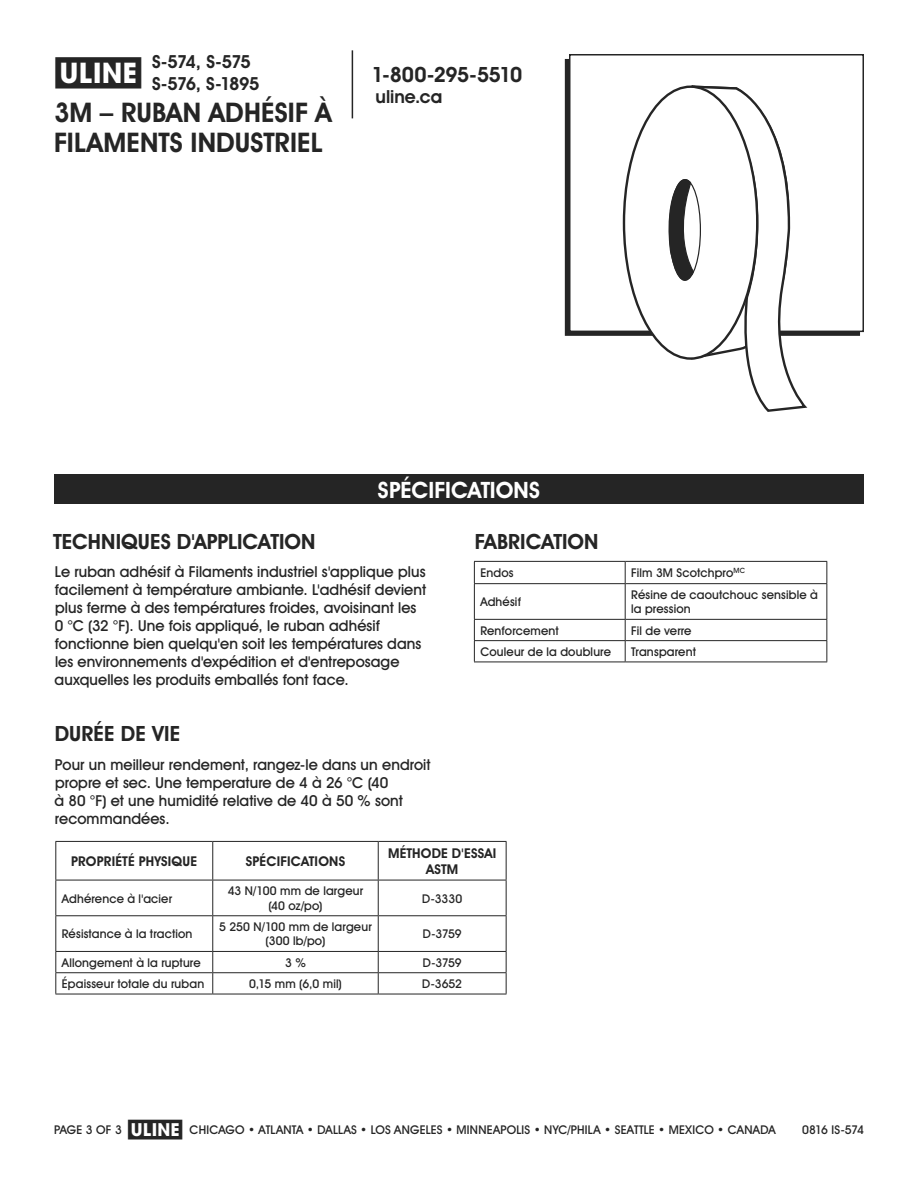
<style>
.page{position:relative;width:918px;height:1188px;background:#fff}
.page>*{position:absolute;margin:0;border:0;box-sizing:border-box;transform-origin:0 0}
.t1{font:700 28.5px "Uline Two Knine";color:#252525}
.t2{font:700 27px/30px "Uline Two Knine";letter-spacing:.005em;color:#252525}
.t3{font:700 22.5px "Uline Two Knine";color:#fff}
.t4{font:700 21px "Uline Two Knine";letter-spacing:.005em;color:#252525}
.t5{font:700 21px "Uline Two Knine";letter-spacing:-.02em;color:#252525}
.t6{font:700 18px/21.6px "Uline Two Knine";letter-spacing:-.07em;color:#252525}
.t7{font:700 18px "Uline Two Knine";letter-spacing:-.045em;color:#252525}
.t8{font:15px/18px "Uline Two Knine";letter-spacing:.005em;color:#252525}
.t9{font:700 13.5px/16.2px "Uline Two Knine";letter-spacing:.015em;color:#252525;text-align:center}
.t10{font:12px/14.4px "Uline Two Knine";letter-spacing:.015em;color:#252525;text-align:center}
.t11{font:12px "Uline Two Knine";letter-spacing:-.06em;color:#252525}
.s1{font-size:18px}
</style>
<div class="page">
<hr style="left:352px;top:50px;width:1px;height:68px;background:#252525">
<div style="left:569px;top:54px;width:295px;height:278px;border:2px solid #252525"></div>
<div style="left:624px;top:87px;width:133px;height:272px;background:#fff;border-radius:50%"></div>
<svg style="left:664px;top:85px;width:143px;height:327px"></svg>
<div style="left:669px;top:179px;width:32px;height:102px;border:1px solid #252525;border-radius:50%"></div>
<div style="left:54px;top:474px;width:810px;height:30px;background:#252525"></div>
<hr style="left:55px;top:841px;width:158px;height:1px;background:#252525">
<hr style="left:55px;top:842px;width:1px;height:38px;background:#252525">
<hr style="left:213px;top:841px;width:165px;height:1px;background:#252525">
<hr style="left:212px;top:842px;width:1px;height:38px;background:#252525">
<hr style="left:378px;top:841px;width:129px;height:1px;background:#252525">
<hr style="left:378px;top:842px;width:1px;height:38px;background:#252525">
<hr style="left:506px;top:842px;width:1px;height:38px;background:#252525">
<hr style="left:55px;top:880px;width:158px;height:1px;background:#252525">
<hr style="left:55px;top:880px;width:1px;height:35px;background:#252525">
<hr style="left:213px;top:880px;width:165px;height:1px;background:#252525">
<hr style="left:212px;top:880px;width:1px;height:35px;background:#252525">
<hr style="left:378px;top:880px;width:129px;height:1px;background:#252525">
<hr style="left:378px;top:880px;width:1px;height:35px;background:#252525">
<hr style="left:506px;top:880px;width:1px;height:35px;background:#252525">
<hr style="left:55px;top:915px;width:158px;height:1px;background:#252525">
<hr style="left:55px;top:916px;width:1px;height:35px;background:#252525">
<hr style="left:213px;top:915px;width:165px;height:1px;background:#252525">
<hr style="left:212px;top:916px;width:1px;height:35px;background:#252525">
<hr style="left:378px;top:915px;width:129px;height:1px;background:#252525">
<hr style="left:378px;top:916px;width:1px;height:35px;background:#252525">
<hr style="left:506px;top:916px;width:1px;height:35px;background:#252525">
<hr style="left:55px;top:951px;width:158px;height:1px;background:#252525">
<hr style="left:213px;top:951px;width:165px;height:1px;background:#252525">
<hr style="left:378px;top:951px;width:129px;height:1px;background:#252525">
<hr style="left:55px;top:972px;width:158px;height:1px;background:#252525">
<svg style="left:55px;top:952px;width:1px;height:42px"></svg>
<hr style="left:213px;top:972px;width:165px;height:1px;background:#252525">
<svg style="left:212px;top:952px;width:1px;height:42px"></svg>
<hr style="left:378px;top:972px;width:129px;height:1px;background:#252525">
<svg style="left:378px;top:952px;width:1px;height:42px"></svg>
<svg style="left:506px;top:952px;width:1px;height:42px"></svg>
<hr style="left:55px;top:994px;width:158px;height:1px;background:#252525">
<hr style="left:213px;top:994px;width:165px;height:1px;background:#252525">
<hr style="left:378px;top:994px;width:129px;height:1px;background:#252525">
<hr style="left:474px;top:561px;width:151px;height:1px;background:#252525">
<svg style="left:474px;top:562px;width:1px;height:21px"></svg>
<hr style="left:625px;top:561px;width:202px;height:1px;background:#252525">
<svg style="left:625px;top:562px;width:1px;height:21px"></svg>
<svg style="left:826px;top:562px;width:1px;height:21px"></svg>
<hr style="left:474px;top:583px;width:151px;height:1px;background:#252525">
<hr style="left:474px;top:584px;width:1px;height:35px;background:#252525">
<hr style="left:625px;top:583px;width:202px;height:1px;background:#252525">
<hr style="left:625px;top:584px;width:1px;height:35px;background:#252525">
<hr style="left:826px;top:584px;width:1px;height:35px;background:#252525">
<hr style="left:474px;top:619px;width:151px;height:1px;background:#252525">
<hr style="left:625px;top:619px;width:202px;height:1px;background:#252525">
<hr style="left:474px;top:640px;width:151px;height:1px;background:#252525">
<svg style="left:474px;top:620px;width:1px;height:42px"></svg>
<hr style="left:625px;top:640px;width:202px;height:1px;background:#252525">
<svg style="left:625px;top:620px;width:1px;height:42px"></svg>
<svg style="left:826px;top:620px;width:1px;height:42px"></svg>
<hr style="left:474px;top:662px;width:151px;height:1px;background:#252525">
<hr style="left:625px;top:662px;width:202px;height:1px;background:#252525">
<p class="t6" style="left:152px;top:51px;width:109px">S-574, S-575<br>S-576, S-1895</p>
<h2 class="t2" style="left:54px;top:97px;width:279px">3M – RUBAN ADHÉSIF À<br>FILAMENTS INDUSTRIEL</h2>
<h1 class="t1" style="left:55px;top:55px;width:87px">π</h1>
<h3 class="t5" style="left:371px;top:62px;width:152px">1-800-295-5510</h3>
<p class="t7" style="left:375px;top:86px;width:68px">uline.ca</p>
<h3 class="t3" style="left:378px;top:476px;width:164px">SPÉCIFICATIONS</h3>
<h3 class="t4" style="left:53px;top:528px;width:264px">TECHNIQUES D'APPLICATION</h3>
<p class="t8" style="left:55px;top:563px;width:373px">Le ruban adhésif à Filaments industriel s'applique plus facilement à température ambiante. L'adhésif devient plus ferme à des températures froides, avoisinant les 0 °C (32 °F). Une fois appliqué, le ruban adhésif fonctionne bien quelqu'en soit les températures dans les environnements d'expédition et d'entreposage auxquelles les produits emballés font face.</p>
<h3 class="t4" style="left:55px;top:721px;width:127px">DURÉE DE VIE</h3>
<p class="t8" style="left:55px;top:755px;width:378px">Pour un meilleur rendement, rangez-le dans un endroit propre et sec. Une temperature de 4 à 26 °C (40<br>à 80 °F) et une humidité relative de 40 à 50 % sont recommandées.</p>
<h3 class="t4" style="left:475px;top:528px;width:125px">FABRICATION</h3>
<p class="t10" style="left:480px;top:565px;width:35px">Endos</p>
<p class="t10" style="left:631px;top:565px;width:116px">Film 3M Scotchpro<sup>MC</sup></p>
<p class="t10" style="left:480px;top:595px;width:42px">Adhésif</p>
<p class="t10" style="left:631px;top:587px;width:188px;text-align:left">Résine de caoutchouc sensible à la pression</p>
<p class="t10" style="left:480px;top:623px;width:80px">Renforcement</p>
<p class="t10" style="left:631px;top:623px;width:62px">Fil de verre</p>
<p class="t10" style="left:480px;top:644px;width:132px">Couleur de la doublure</p>
<p class="t10" style="left:631px;top:644px;width:66px">Transparent</p>
<p class="t9" style="left:71px;top:853px;width:128px">PROPRIÉTÉ PHYSIQUE</p>
<p class="t9" style="left:246px;top:853px;width:101px">SPÉCIFICATIONS</p>
<p class="t9" style="left:388px;top:845px;width:110px">MÉTHODE D'ESSAI<br>ASTM</p>
<p class="t10" style="left:62px;top:891px;width:112px">Adhérence à l'acier</p>
<p class="t10" style="left:228px;top:884px;width:137px">43 N/100 mm de largeur (40 oz/po)</p>
<p class="t10" style="left:422px;top:891px;width:42px">D-3330</p>
<p class="t10" style="left:62px;top:927px;width:132px">Résistance à la traction</p>
<p class="t10" style="left:219px;top:919px;width:154px">5 250 N/100 mm de largeur (300 lb/po)</p>
<p class="t10" style="left:423px;top:927px;width:40px">D-3759</p>
<p class="t10" style="left:62px;top:955px;width:140px">Allongement à la rupture</p>
<p class="t10" style="left:285px;top:955px;width:22px">3 %</p>
<p class="t10" style="left:423px;top:955px;width:40px">D-3759</p>
<p class="t10" style="left:62px;top:976px;width:144px">Épaisseur totale du ruban</p>
<p class="t10" style="left:249px;top:976px;width:94px">0,15 mm (6,0 mil)</p>
<p class="t10" style="left:422px;top:976px;width:41px">D-3652</p>
<p class="t10" style="left:128px;top:1122px;width:649px"><span class="s1">π</span> CHICAGO • ATLANTA • DALLAS • LOS ANGELES • MINNEAPOLIS • NYC/PHILA • SEATTLE • MEXICO • CANADA</p>
<p class="t10" style="left:54px;top:1122px;width:69px">PAGE 3 OF 3</p>
<p class="t11" style="left:802px;top:1122px;width:63px">0816 IS-574</p>
</div>
